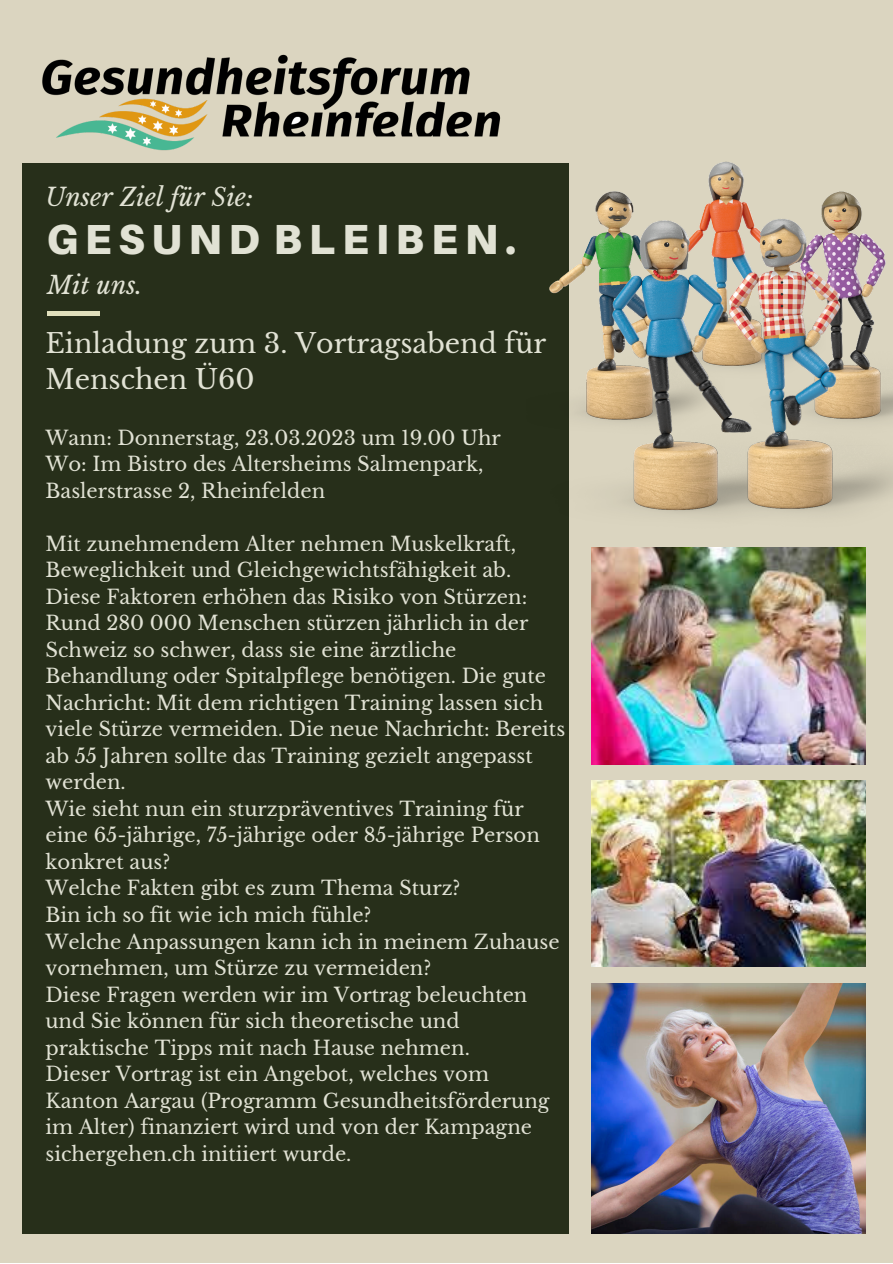
<style>
.page{position:relative;width:893px;height:1264px;background:#fff}
.page>*{position:absolute;margin:0;border:0;box-sizing:border-box;transform-origin:0 0}
.t1{font:900 42px "Aileron";letter-spacing:.16em;color:#e1e2d4}
.t2{font:26.85px/36.5px "Libre Baskerville";color:#e1e2d4}
.t3{font:italic 24.6px "Libre Baskerville";color:#e1e2d4}
.t4{font:19.65px/26.5px "Libre Baskerville";color:#e1e2d4}
</style>
<div class="page">
<div style="left:0;top:0;width:892px;height:1262px;background:#dbd5c0"></div>
<div style="left:23px;top:163px;width:546px;height:1070px;background:#272f1a"></div>
<hr style="left:47px;top:311px;width:53px;height:4px;background:#e1e0bc">
<img style="left:22px;top:54px;width:479px;height:148px">
<img style="left:591px;top:547px;width:274px;height:217px">
<img style="left:591px;top:780px;width:274px;height:186px">
<img style="left:591px;top:983px;width:274px;height:250px">
<img style="left:549px;top:161px;width:343px;height:354px">
<p class="t3" style="left:45px;top:182px;width:209px">Unser Ziel für Sie:</p>
<h1 class="t1" style="left:46px;top:213px;width:471px">GESUND BLEIBEN.</h1>
<p class="t3" style="left:47px;top:270px;width:97px">Mit uns.</p>
<h2 class="t2" style="left:45px;top:325px;width:502px">Einladung zum 3. Vortragsabend für<br>Menschen Ü60</h2>
<p class="t4" style="left:45px;top:424px;width:457px">Wann: Donnerstag, 23.03.2023 um 19.00 Uhr<br>Wo: Im Bistro des Altersheims Salmenpark,<br>Baslerstrasse 2, Rheinfelden</p>
<p class="t4" style="left:45px;top:530px;width:521px">Mit zunehmendem Alter nehmen Muskelkraft, Beweglichkeit und Gleichgewichtsfähigkeit ab.<br>Diese Faktoren erhöhen das Risiko von Stürzen:<br>Rund 280 000 Menschen stürzen jährlich in der Schweiz so schwer, dass sie eine ärztliche Behandlung oder Spitalpflege benötigen. Die gute Nachricht: Mit dem richtigen Training lassen sich viele Stürze vermeiden. Die neue Nachricht: Bereits ab 55 Jahren sollte das Training gezielt angepasst werden.<br>Wie sieht nun ein sturzpräventives Training für eine 65-jährige, 75-jährige oder 85-jährige Person konkret aus?<br>Welche Fakten gibt es zum Thema Sturz?<br>Bin ich so fit wie ich mich fühle?<br>Welche Anpassungen kann ich in meinem Zuhause vornehmen, um Stürze zu vermeiden?<br>Diese Fragen werden wir im Vortrag beleuchten und Sie können für sich theoretische und praktische Tipps mit nach Hause nehmen.<br>Dieser Vortrag ist ein Angebot, welches vom Kanton Aargau (Programm Gesundheitsförderung im Alter) finanziert wird und von der Kampagne sichergehen.ch initiiert wurde.</p>
</div>
